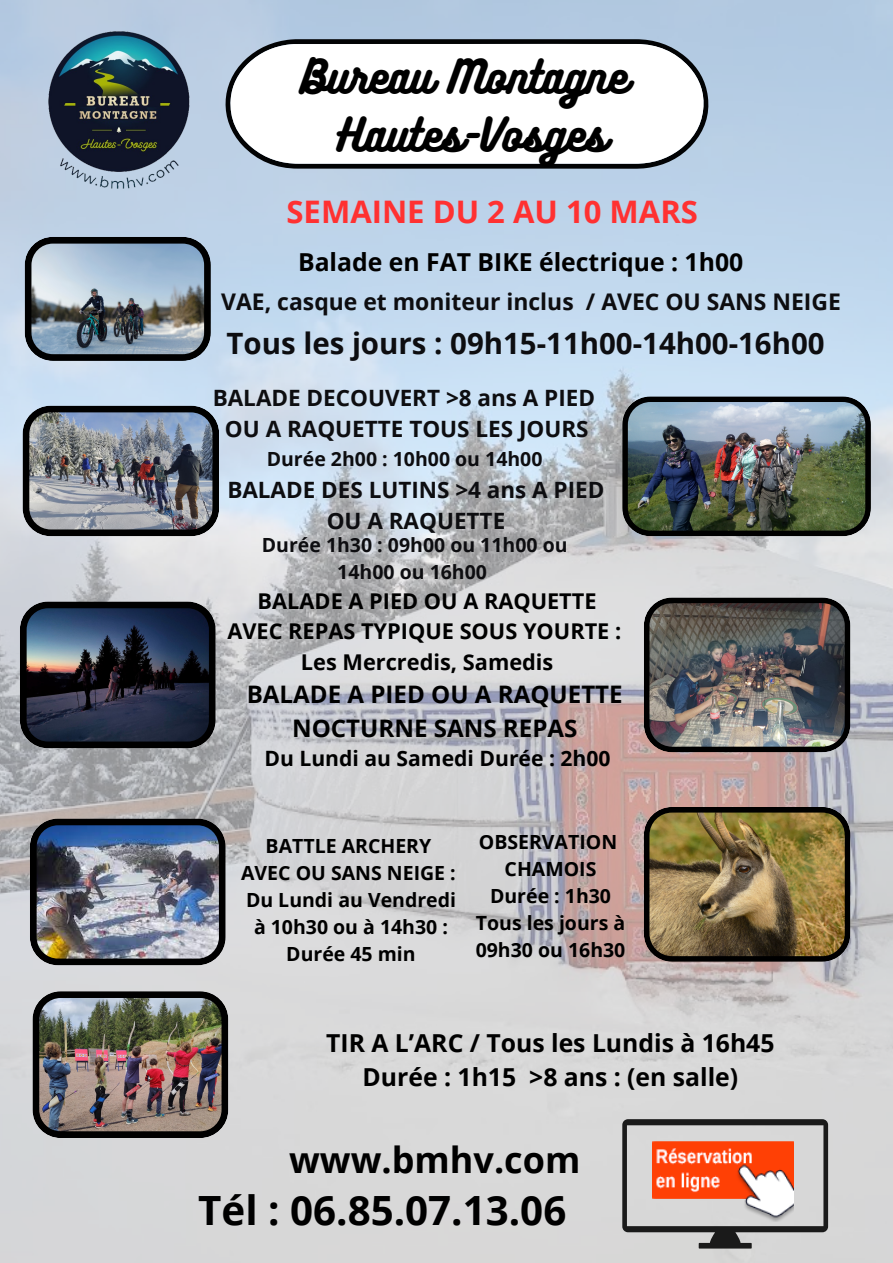
<style>
.page{position:relative;width:893px;height:1263px;background:#fff}
.page>*{position:absolute;margin:0;border:0;box-sizing:border-box;transform-origin:0 0}
.t1{font:41.25px/57.4px "Bukhari Script";color:#000;text-align:center}
.t2{font:700 40.28px "Open Sans";color:#000}
.t3{font:700 36px "Open Sans";color:#000}
.t4{font:700 31.05px "Open Sans";color:#ff3131}
.t5{font:700 29.4px "Open Sans";color:#0d0d10}
.t6{font:700 24.75px/34.3px "Open Sans";color:#000;text-align:center}
.t7{font:700 24.15px/33.8px "Open Sans";color:#000;text-align:center}
.t8{font:700 22.95px "Open Sans";color:#0d0d10}
.t9{font:700 22.5px/31.5px "Open Sans";color:#0d0d10;text-align:center}
.t10{font:700 21.75px "Open Sans";color:#000}
.t11{font:700 21.15px "Open Sans";color:#000}
.t12{font:700 19.5px/27px "Open Sans";color:#000;text-align:center}
.t13{font:700 19.5px/27px "Open Sans";color:#0d0d10;text-align:center}
</style>
<div class="page">
<img style="left:0;top:0;width:893px;height:1263px">
<img style="left:32px;top:23px;width:174px;height:173px">
<img style="left:25px;top:237px;width:186px;height:124px">
<img style="left:23px;top:406px;width:196px;height:130px">
<svg style="left:20px;top:601px;width:196px;height:147px;background:#2b3344"></svg>
<svg style="left:622px;top:1119px;width:206px;height:129px;background:#a1a1a0"></svg>
<img style="left:652px;top:1132px;width:141px;height:89px">
<svg style="left:219px;top:39px;width:491px;height:130px;background:#545e68"></svg>
<svg style="left:229px;top:44px;width:476px;height:120px"></svg>
<img style="left:622px;top:396px;width:249px;height:140px">
<img style="left:644px;top:597px;width:206px;height:155px">
<img style="left:30px;top:818px;width:196px;height:147px">
<img style="left:32px;top:991px;width:196px;height:147px">
<img style="left:644px;top:807px;width:206px;height:155px">
<h5 class="t1" style="left:300px;top:46px;width:329px">Bureau Montagne<br>Hautes-Vosges</h5>
<h6 class="t4" style="left:286px;top:190px;width:413px">SEMAINE DU 2 AU 10 MARS</h6>
<h6 class="t6" style="left:298px;top:245px;width:447px">Balade en FAT BIKE électrique : 1h00</h6>
<p class="t8" style="left:221px;top:285px;width:621px">VAE, casque et moniteur inclus / AVEC OU SANS NEIGE</p>
<p class="t5" style="left:226px;top:323px;width:599px">Tous les jours : 09h15-11h00-14h00-16h00</p>
<h6 class="t9" style="left:213px;top:381px;width:384px">BALADE DECOUVERT &gt;8 ans A PIED<br>OU A RAQUETTE TOUS LES JOURS</h6>
<p class="t13" style="left:267px;top:445px;width:277px">Durée 2h00 : 10h00 ou 14h00</p>
<p class="t9" style="left:227px;top:473px;width:378px">BALADE DES LUTINS &gt;4 ans A PIED<br>OU A RAQUETTE</p>
<p class="t13" style="left:262px;top:531px;width:307px">Durée 1h30 : 09h00 ou 11h00 ou<br>14h00 ou 16h00</p>
<p class="t10" style="left:258px;top:586px;width:340px">BALADE A PIED OU A RAQUETTE</p>
<p class="t10" style="left:227px;top:616px;width:395px">AVEC REPAS TYPIQUE SOUS YOURTE :</p>
<p class="t10" style="left:301px;top:646px;width:254px">Les Mercredis, Samedis</p>
<p class="t7" style="left:247px;top:676px;width:377px">BALADE A PIED OU A RAQUETTE<br>NOCTURNE SANS REPAS</p>
<p class="t11" style="left:264px;top:744px;width:348px">Du Lundi au Samedi Durée : 2h00</p>
<p class="t12" style="left:265px;top:832px;width:167px">BATTLE ARCHERY</p>
<p class="t12" style="left:241px;top:859px;width:216px">AVEC OU SANS NEIGE :</p>
<p class="t12" style="left:246px;top:886px;width:211px">Du Lundi au Vendredi</p>
<p class="t12" style="left:254px;top:913px;width:195px">à 10h30 ou à 14h30 :<br>Durée 45 min</p>
<p class="t12" style="left:479px;top:828px;width:140px">OBSERVATION</p>
<h6 class="t12" style="left:504px;top:855px;width:93px">CHAMOIS</h6>
<p class="t12" style="left:490px;top:882px;width:122px">Durée : 1h30</p>
<p class="t12" style="left:476px;top:909px;width:151px;text-align:left">Tous les jours à<br>09h30 ou 16h30</p>
<p class="t6" style="left:326px;top:1025px;width:450px">TIR A L’ARC / Tous les Lundis à 16h45<br>Durée : 1h15 &gt;8 ans : (en salle)</p>
<p class="t3" style="left:289px;top:1135px;width:293px">www.bmhv.com</p>
<p class="t2" style="left:198px;top:1182px;width:369px">Tél : 06.85.07.13.06</p>
</div>
